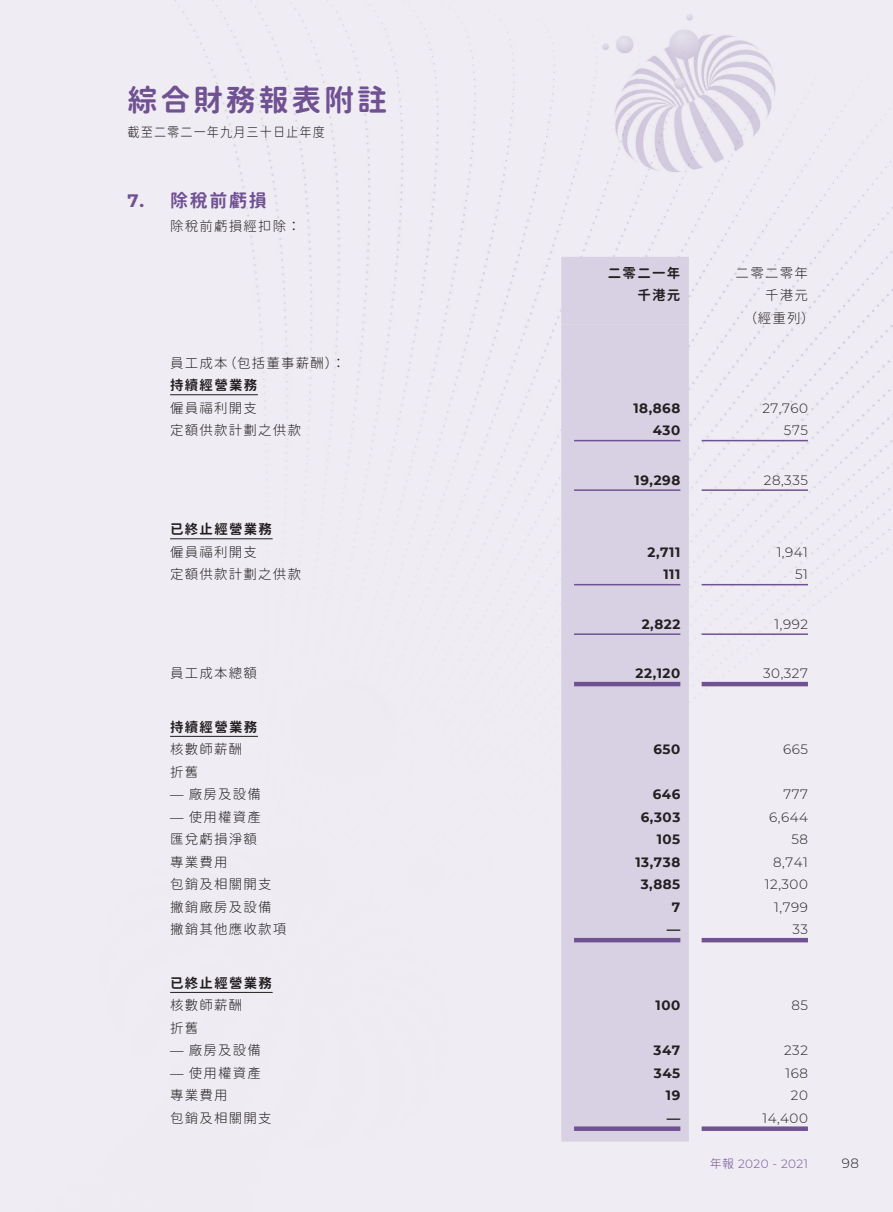
<style>
.page{position:relative;width:893px;height:1212px;background:#fff}
.page>*{position:absolute;margin:0;border:0;box-sizing:border-box;transform-origin:0 0}
.t1{font:30px "Gen Sen Rounded TW B";letter-spacing:.09em;color:#705192}
.t2{font:18px "Gen Sen Rounded TW B";letter-spacing:.09em;color:#705192}
.t3{font:700 18px "Montserrat";color:#705192}
.t4{font:13.5px/22.5px "Gen Sen Rounded TW L";letter-spacing:.09em;color:#231f20}
.t5{font:300 13.5px "Montserrat";letter-spacing:.04em;color:#231f20}
.t6{font:700 13.5px "Montserrat";letter-spacing:.04em;color:#231f20}
.t7{font:13.5px "Gen Sen Rounded TW B";letter-spacing:.09em;color:#231f20}
.t8{font:13.5px "Gen Sen Rounded TW L";letter-spacing:.09em;color:#231f20;scale:.9 1}
.t9{font:300 12px "Montserrat";letter-spacing:.03em;color:#705192}
.s1{font-family:"Montserrat";font-weight:300}
.s2{font-family:"Gen Sen Rounded TW L";font-weight:400}
</style>
<div class="page">
<div style="left:0;top:191px;width:893px;height:1021px;background:#efecf3"></div>
<div style="left:0;top:0;width:893px;height:191px;background:#efecf3"></div>
<div style="left:561px;top:257px;width:128px;height:67px;background:#d8d1e3"></div>
<div style="left:561px;top:324px;width:128px;height:817px;background:#d8d1e3"></div>
<hr style="left:170px;top:394px;width:88px;height:1px;background:#231f20">
<hr style="left:574px;top:440px;width:106px;height:1px;background:#705192">
<hr style="left:702px;top:440px;width:106px;height:1px;background:#705192">
<hr style="left:574px;top:489px;width:106px;height:2px;background:#705192">
<hr style="left:702px;top:489px;width:106px;height:2px;background:#705192">
<hr style="left:170px;top:538px;width:103px;height:1px;background:#231f20">
<hr style="left:574px;top:584px;width:106px;height:1px;background:#705192">
<hr style="left:702px;top:584px;width:106px;height:1px;background:#705192">
<hr style="left:574px;top:633px;width:106px;height:2px;background:#705192">
<hr style="left:702px;top:633px;width:106px;height:2px;background:#705192">
<hr style="left:574px;top:682px;width:106px;height:4px;background:#705192">
<hr style="left:702px;top:682px;width:106px;height:4px;background:#705192">
<hr style="left:170px;top:736px;width:88px;height:1px;background:#231f20">
<hr style="left:574px;top:938px;width:106px;height:4px;background:#705192">
<hr style="left:702px;top:938px;width:106px;height:4px;background:#705192">
<hr style="left:170px;top:992px;width:103px;height:1px;background:#231f20">
<div style="left:574px;top:1126px;width:106px;height:5px;background:#705192"></div>
<div style="left:702px;top:1126px;width:106px;height:5px;background:#705192"></div>
<h1 class="t1" style="left:128px;top:84px;width:261px">綜合財務報表附註</h1>
<p class="t8" style="left:128px;top:124px;width:221px">截至二零二一年九月三十日止年度</p>
<h2 class="t3" style="left:128px;top:188px;width:18px">7.</h2>
<h2 class="t2" style="left:170px;top:190px;width:98px">除稅前虧損</h2>
<p class="t4" style="left:170px;top:215px;width:132px">除稅前虧損經扣除：</p>
<p class="t4" style="left:223px;top:352px;width:124px">（包括董事薪酬：(</p>
<p class="t4" style="left:170px;top:352px;width:59px">員工成本</p>
<p class="t7" style="left:170px;top:378px;width:89px">持續經營業務</p>
<p class="t4" style="left:170px;top:397px;width:88px">僱員福利開支</p>
<p class="t4" style="left:170px;top:419px;width:133px">定額供款計劃之供款</p>
<p class="t7" style="left:170px;top:522px;width:103px">已終止經營業務</p>
<p class="t4" style="left:170px;top:541px;width:88px">僱員福利開支</p>
<p class="t4" style="left:170px;top:563px;width:133px">定額供款計劃之供款</p>
<p class="t4" style="left:170px;top:662px;width:88px">員工成本總額</p>
<p class="t7" style="left:170px;top:719px;width:89px">持續經營業務</p>
<p class="t4" style="left:170px;top:738px;width:74px">核數師薪酬折舊</p>
<p class="t4" style="left:170px;top:783px;width:92px"><span class="s1">—</span> 廠房及設備</p>
<p class="t4" style="left:170px;top:806px;width:92px"><span class="s1">—</span> 使用權資產</p>
<p class="t4" style="left:170px;top:828px;width:88px">匯兌虧損淨額</p>
<p class="t4" style="left:170px;top:851px;width:59px">專業費用</p>
<p class="t4" style="left:170px;top:873px;width:103px">包銷及相關開支</p>
<p class="t4" style="left:170px;top:896px;width:103px">撇銷廠房及設備</p>
<p class="t4" style="left:170px;top:918px;width:118px">撇銷其他應收款項</p>
<p class="t7" style="left:170px;top:975px;width:103px">已終止經營業務</p>
<p class="t4" style="left:170px;top:994px;width:74px">核數師薪酬折舊</p>
<p class="t4" style="left:170px;top:1039px;width:92px"><span class="s1">—</span> 廠房及設備</p>
<p class="t4" style="left:170px;top:1062px;width:92px"><span class="s1">—</span> 使用權資產</p>
<p class="t4" style="left:170px;top:1084px;width:59px">專業費用</p>
<p class="t4" style="left:170px;top:1107px;width:103px">包銷及相關開支</p>
<p class="t7" style="left:608px;top:265px;width:74px">二零二一年</p>
<p class="t4" style="left:736px;top:262px;width:74px">二零二零年</p>
<p class="t7" style="left:637px;top:288px;width:44px">千港元</p>
<p class="t4" style="left:765px;top:284px;width:44px">千港元</p>
<p class="t4" style="left:744px;top:307px;width:72px">（經重列(</p>
<p class="t6" style="left:633px;top:398px;width:49px">18,868</p>
<p class="t5" style="left:762px;top:399px;width:47px">27,760</p>
<p class="t6" style="left:653px;top:421px;width:29px">430</p>
<p class="t5" style="left:784px;top:421px;width:25px">575</p>
<p class="t6" style="left:635px;top:470px;width:47px">19,298</p>
<p class="t5" style="left:764px;top:471px;width:46px">28,335</p>
<p class="t6" style="left:648px;top:542px;width:34px">2,711</p>
<p class="t5" style="left:777px;top:543px;width:33px">1,941</p>
<p class="t6" style="left:663px;top:565px;width:19px">111</p>
<p class="t5" style="left:795px;top:565px;width:14px">51</p>
<p class="t6" style="left:642px;top:614px;width:40px">2,822</p>
<p class="t5" style="left:774px;top:615px;width:35px">1,992</p>
<p class="t6" style="left:636px;top:664px;width:46px">22,120</p>
<p class="t5" style="left:763px;top:664px;width:46px">30,327</p>
<p class="t6" style="left:653px;top:740px;width:28px">650</p>
<p class="t5" style="left:783px;top:740px;width:26px">665</p>
<p class="t6" style="left:653px;top:785px;width:29px">646</p>
<p class="t5" style="left:783px;top:785px;width:26px">777</p>
<p class="t6" style="left:641px;top:807px;width:41px">6,303</p>
<p class="t5" style="left:769px;top:808px;width:40px">6,644</p>
<p class="t6" style="left:657px;top:830px;width:25px">105</p>
<p class="t5" style="left:791px;top:830px;width:18px">58</p>
<p class="t6" style="left:635px;top:852px;width:46px">13,738</p>
<p class="t5" style="left:773px;top:853px;width:36px">8,741</p>
<p class="t6" style="left:641px;top:875px;width:41px">3,885</p>
<p class="t5" style="left:765px;top:875px;width:44px">12,300</p>
<p class="t6" style="left:672px;top:897px;width:10px">7</p>
<p class="t5" style="left:774px;top:898px;width:35px">1,799</p>
<p class="t6" style="left:667px;top:920px;width:15px">—</p>
<p class="t5" style="left:792px;top:920px;width:17px">33</p>
<p class="t6" style="left:656px;top:996px;width:26px">100</p>
<p class="t5" style="left:791px;top:996px;width:18px">85</p>
<p class="t6" style="left:653px;top:1041px;width:28px">347</p>
<p class="t5" style="left:784px;top:1041px;width:25px">232</p>
<p class="t6" style="left:654px;top:1063px;width:28px">345</p>
<p class="t5" style="left:785px;top:1064px;width:24px">168</p>
<p class="t6" style="left:666px;top:1086px;width:16px">19</p>
<p class="t5" style="left:791px;top:1086px;width:19px">20</p>
<p class="t6" style="left:667px;top:1108px;width:15px">—</p>
<p class="t5" style="left:762px;top:1109px;width:47px">14,400</p>
<p class="t9" style="left:710px;top:1155px;width:100px"><span class="s2">年報</span> 2020 - 2021</p>
<p class="t5" style="left:842px;top:1154px;width:19px">98</p>
</div>
